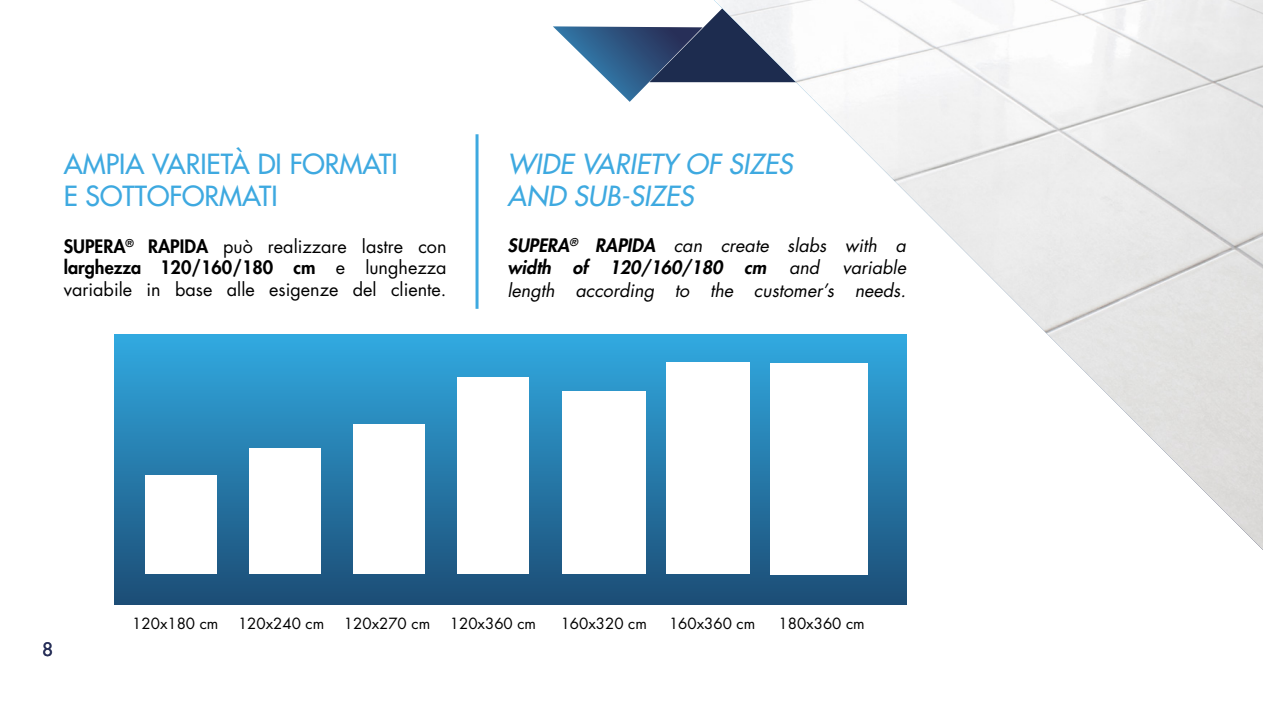
<style>
.page{position:relative;width:1263px;height:711px;background:#fff}
.page>*{position:absolute;margin:0;border:0;box-sizing:border-box;transform-origin:0 0}
.t1{font:500 27px/32.4px "Futura Std";color:#3ea9e0}
.t2{font:italic 500 27px/32.4px "Futura Std";color:#3ea9e0}
.t3{font:18px/21.6px "Futura Std";color:#000;text-align:justify}
.t4{font:italic 800 18px/22.5px "Futura Std";color:#000}
.t5{font:italic 18px/22.5px "Futura Std";color:#000;text-align:right}
.t6{font:500 18px "Futura Std";color:#272f58}
.t7{font:15px "Futura Std";color:#000}
.s1{font-weight:800}
.s2{font-weight:400}
</style>
<div class="page">
<div style="left:114px;top:334px;width:792px;height:270px;background:linear-gradient(to bottom,#31aae1,#1d4e76)"></div>
<div style="left:145px;top:475px;width:72px;height:98px;background:#fff"></div>
<div style="left:562px;top:391px;width:83px;height:182px;background:#fff"></div>
<div style="left:666px;top:362px;width:83px;height:211px;background:#fff"></div>
<div style="left:770px;top:363px;width:98px;height:211px;background:#fff"></div>
<div style="left:458px;top:475px;width:71px;height:98px;background:#fff"></div>
<div style="left:458px;top:377px;width:71px;height:98px;background:#fff"></div>
<div style="left:249px;top:447px;width:72px;height:126px;background:#fff"></div>
<div style="left:353px;top:423px;width:72px;height:150px;background:#fff"></div>
<hr style="left:475px;top:134px;width:3px;height:174px;background:#3ea9e0">
<svg style="left:553px;top:17px;width:161px;height:85px"></svg>
<img style="left:714px;top:0;width:549px;height:549px">
<h1 class="t1" style="left:64px;top:148px;width:336px">AMPIA VARIETÀ DI FORMATI<br>E SOTTOFORMATI</h1>
<p class="t3" style="left:64px;top:235px;width:384px"><span class="s1">SUPERA</span><sup>®</sup> <span class="s1">RAPIDA</span> può realizzare lastre con <span class="s1">larghezza 120/160/180 cm</span> e lunghezza variabile in base alle esigenze del cliente.</p>
<h1 class="t2" style="left:507px;top:148px;width:287px">WIDE VARIETY OF SIZES<br>AND SUB-SIZES</h1>
<p class="t4" style="left:507px;top:234px;width:400px">SUPERA<sup>®</sup> RAPIDA <span class="s2">can create slabs with a </span>width of 120/160/180 cm</p>
<p class="t5" style="left:507px;top:256px;width:400px">variable<br>length according to the customer’s needs.</p>
<p class="t5" style="left:789px;top:256px;width:32px">and</p>
<p class="t6" style="left:43px;top:638px;width:12px">8</p>
<p class="t7" style="left:132px;top:613px;width:88px">120x180 cm</p>
<p class="t7" style="left:238px;top:613px;width:88px">120x240 cm</p>
<p class="t7" style="left:344px;top:613px;width:88px">120x270 cm</p>
<p class="t7" style="left:450px;top:613px;width:88px">120x360 cm</p>
<p class="t7" style="left:561px;top:613px;width:88px">160x320 cm</p>
<p class="t7" style="left:669px;top:613px;width:88px">160x360 cm</p>
<p class="t7" style="left:778px;top:613px;width:88px">180x360 cm</p>
</div>
